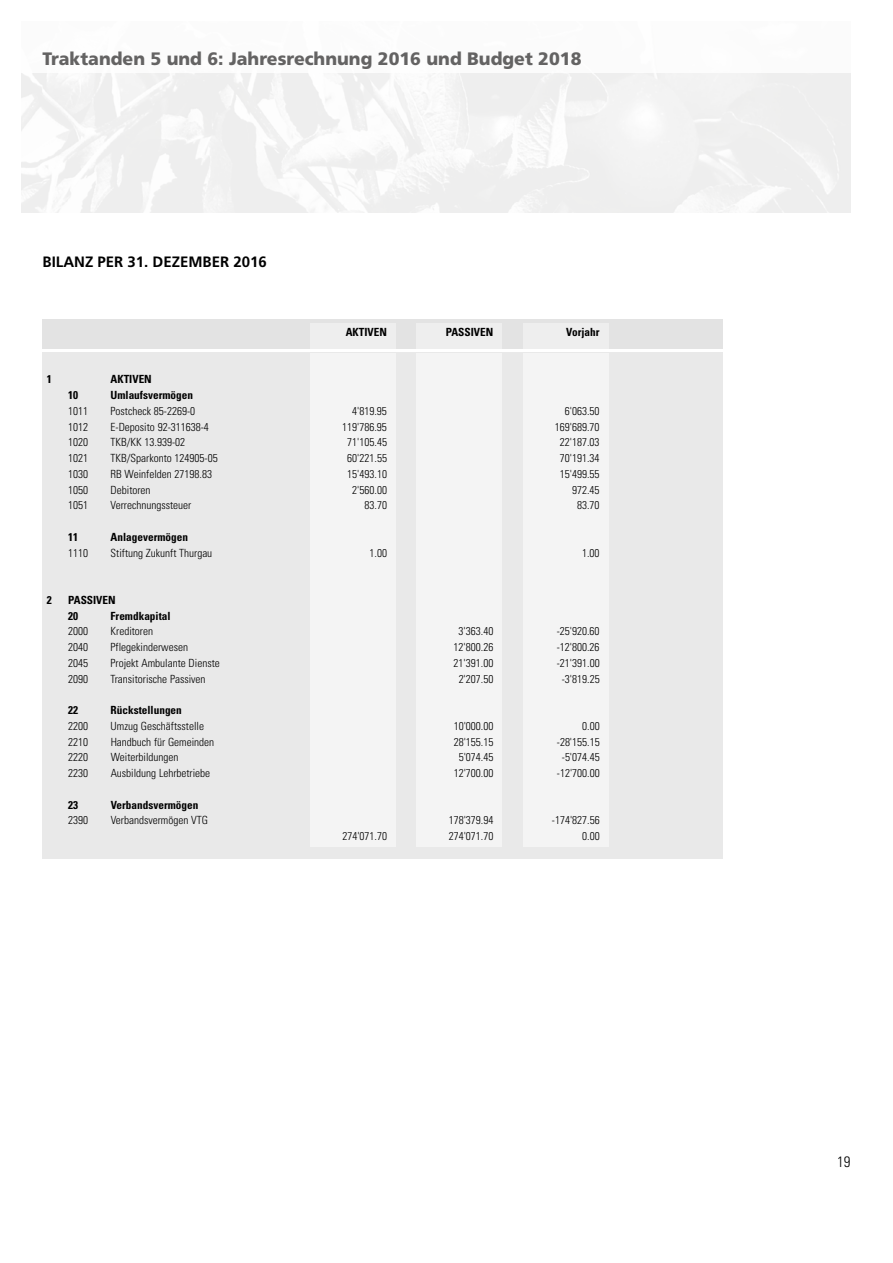
<style>
.page{position:relative;width:893px;height:1263px;background:#fff}
.page>*{position:absolute;margin:0;border:0;box-sizing:border-box;transform-origin:0 0}
.t1{font:900 18px "Frutiger LT Std";color:#646363}
.t2{font:700 15px "Frutiger LT Std";color:#000}
.t3{font:300 condensed 15px "Univers LT Std";color:#000}
.t4{font:300 condensed 11.25px "Univers";color:#000}
.t5{font:700 condensed 11.25px/15.8px "Univers";color:#000}
</style>
<div class="page">
<div style="left:43px;top:353px;width:680px;height:506px;background:#e9e9e9"></div>
<div style="left:310px;top:353px;width:85px;height:493px;background:#f4f4f4"></div>
<div style="left:523px;top:353px;width:85px;height:493px;background:#f4f4f4"></div>
<div style="left:43px;top:319px;width:680px;height:30px;background:#e3e3e3"></div>
<div style="left:310px;top:323px;width:85px;height:26px;background:#eee"></div>
<div style="left:417px;top:353px;width:85px;height:493px;background:#f4f4f4"></div>
<div style="left:417px;top:323px;width:85px;height:26px;background:#eee"></div>
<div style="left:523px;top:323px;width:85px;height:26px;background:#eee"></div>
<h1 class="t1" style="left:43px;top:47px;width:540px">Traktanden 5 und 6: Jahresrechnung 2016 und Budget 2018</h1>
<h2 class="t2" style="left:43px;top:253px;width:226px">BILANZ PER 31. DEZEMBER 2016</h2>
<p class="t5" style="left:346px;top:324px;width:43px">AKTIVEN</p>
<p class="t5" style="left:446px;top:324px;width:49px">PASSIVEN</p>
<p class="t5" style="left:566px;top:324px;width:35px">Vorjahr</p>
<p class="t5" style="left:47px;top:371px;width:6px">1</p>
<p class="t5" style="left:111px;top:371px;width:43px">AKTIVEN</p>
<p class="t5" style="left:68px;top:387px;width:11px">10</p>
<p class="t5" style="left:111px;top:387px;width:84px">Umlaufsvermögen</p>
<p class="t4" style="left:68px;top:404px;width:21px">1011</p>
<p class="t4" style="left:111px;top:404px;width:86px">Postcheck 85-2269-0</p>
<p class="t4" style="left:352px;top:404px;width:36px">4'819.95</p>
<p class="t4" style="left:565px;top:404px;width:36px">6'063.50</p>
<p class="t4" style="left:68px;top:420px;width:21px">1012</p>
<p class="t4" style="left:111px;top:420px;width:100px">E-Deposito 92-311638-4</p>
<p class="t4" style="left:342px;top:420px;width:46px">119'786.95</p>
<p class="t4" style="left:555px;top:420px;width:46px">169'689.70</p>
<p class="t4" style="left:68px;top:436px;width:21px">1020</p>
<p class="t4" style="left:111px;top:436px;width:76px">TKB/KK 13.939-02</p>
<p class="t4" style="left:347px;top:436px;width:41px">71'105.45</p>
<p class="t4" style="left:560px;top:436px;width:41px">22'187.03</p>
<p class="t4" style="left:68px;top:451px;width:21px">1021</p>
<p class="t4" style="left:111px;top:451px;width:109px">TKB/Sparkonto 124905-05</p>
<p class="t4" style="left:347px;top:451px;width:41px">60'221.55</p>
<p class="t4" style="left:560px;top:451px;width:41px">70'191.34</p>
<p class="t4" style="left:68px;top:467px;width:21px">1030</p>
<p class="t4" style="left:111px;top:467px;width:103px">RB Weinfelden 27198.83</p>
<p class="t4" style="left:347px;top:467px;width:41px">15'493.10</p>
<p class="t4" style="left:560px;top:467px;width:41px">15'499.55</p>
<p class="t4" style="left:68px;top:483px;width:21px">1050</p>
<p class="t4" style="left:111px;top:483px;width:41px">Debitoren</p>
<p class="t4" style="left:352px;top:483px;width:36px">2'560.00</p>
<p class="t4" style="left:572px;top:483px;width:29px">972.45</p>
<p class="t4" style="left:68px;top:499px;width:21px">1051</p>
<p class="t4" style="left:111px;top:499px;width:82px">Verrechnungssteuer</p>
<p class="t4" style="left:365px;top:499px;width:24px">83.70</p>
<p class="t4" style="left:577px;top:499px;width:24px">83.70</p>
<p class="t5" style="left:68px;top:529px;width:11px">11</p>
<p class="t5" style="left:111px;top:529px;width:79px">Anlagevermögen</p>
<p class="t4" style="left:68px;top:546px;width:21px">1110</p>
<p class="t4" style="left:111px;top:546px;width:103px">Stiftung Zukunft Thurgau</p>
<p class="t4" style="left:370px;top:546px;width:19px">1.00</p>
<p class="t4" style="left:582px;top:546px;width:19px">1.00</p>
<p class="t5" style="left:47px;top:592px;width:6px">2</p>
<p class="t5" style="left:68px;top:592px;width:49px">PASSIVEN<br>20</p>
<p class="t5" style="left:111px;top:608px;width:61px">Fremdkapital</p>
<p class="t4" style="left:68px;top:625px;width:21px">2000</p>
<p class="t4" style="left:111px;top:625px;width:44px">Kreditoren</p>
<p class="t4" style="left:459px;top:625px;width:36px">3'363.40</p>
<p class="t4" style="left:557px;top:625px;width:44px">-25'920.60</p>
<p class="t4" style="left:68px;top:640px;width:21px">2040</p>
<p class="t4" style="left:111px;top:640px;width:79px">Pflegekinderwesen</p>
<p class="t4" style="left:454px;top:640px;width:41px">12'800.26</p>
<p class="t4" style="left:557px;top:640px;width:44px">-12'800.26</p>
<p class="t4" style="left:68px;top:656px;width:21px">2045</p>
<p class="t4" style="left:111px;top:656px;width:111px">Projekt Ambulante Dienste</p>
<p class="t4" style="left:454px;top:656px;width:41px">21'391.00</p>
<p class="t4" style="left:557px;top:656px;width:44px">-21'391.00</p>
<p class="t4" style="left:68px;top:672px;width:21px">2090</p>
<p class="t4" style="left:111px;top:672px;width:96px">Transitorische Passiven</p>
<p class="t4" style="left:459px;top:672px;width:36px">2'207.50</p>
<p class="t4" style="left:562px;top:672px;width:39px">-3'819.25</p>
<p class="t5" style="left:68px;top:702px;width:11px">22</p>
<p class="t5" style="left:111px;top:702px;width:73px">Rückstellungen</p>
<p class="t4" style="left:68px;top:719px;width:21px">2200</p>
<p class="t4" style="left:111px;top:719px;width:95px">Umzug Geschäftsstelle</p>
<p class="t4" style="left:454px;top:719px;width:41px">10'000.00</p>
<p class="t4" style="left:582px;top:719px;width:19px">0.00</p>
<p class="t4" style="left:68px;top:735px;width:21px">2210</p>
<p class="t4" style="left:111px;top:735px;width:105px">Handbuch für Gemeinden</p>
<p class="t4" style="left:454px;top:735px;width:41px">28'155.15</p>
<p class="t4" style="left:557px;top:735px;width:44px">-28'155.15</p>
<p class="t4" style="left:68px;top:751px;width:21px">2220</p>
<p class="t4" style="left:111px;top:751px;width:69px">Weiterbildungen</p>
<p class="t4" style="left:459px;top:751px;width:36px">5'074.45</p>
<p class="t4" style="left:562px;top:751px;width:39px">-5'074.45</p>
<p class="t4" style="left:68px;top:766px;width:21px">2230</p>
<p class="t4" style="left:111px;top:766px;width:101px">Ausbildung Lehrbetriebe</p>
<p class="t4" style="left:454px;top:766px;width:41px">12'700.00</p>
<p class="t4" style="left:557px;top:766px;width:44px">-12'700.00</p>
<p class="t5" style="left:68px;top:797px;width:11px">23</p>
<p class="t5" style="left:111px;top:797px;width:89px">Verbandsvermögen</p>
<p class="t4" style="left:68px;top:814px;width:21px">2390</p>
<p class="t4" style="left:111px;top:814px;width:99px">Verbandsvermögen VTG</p>
<p class="t4" style="left:449px;top:814px;width:46px">178'379.94</p>
<p class="t4" style="left:552px;top:814px;width:49px">-174'827.56</p>
<p class="t4" style="left:342px;top:829px;width:46px">274'071.70</p>
<p class="t4" style="left:449px;top:829px;width:46px">274'071.70</p>
<p class="t4" style="left:582px;top:829px;width:19px">0.00</p>
<h2 class="t3" style="left:837px;top:1153px;width:15px">19</h2>
</div>
